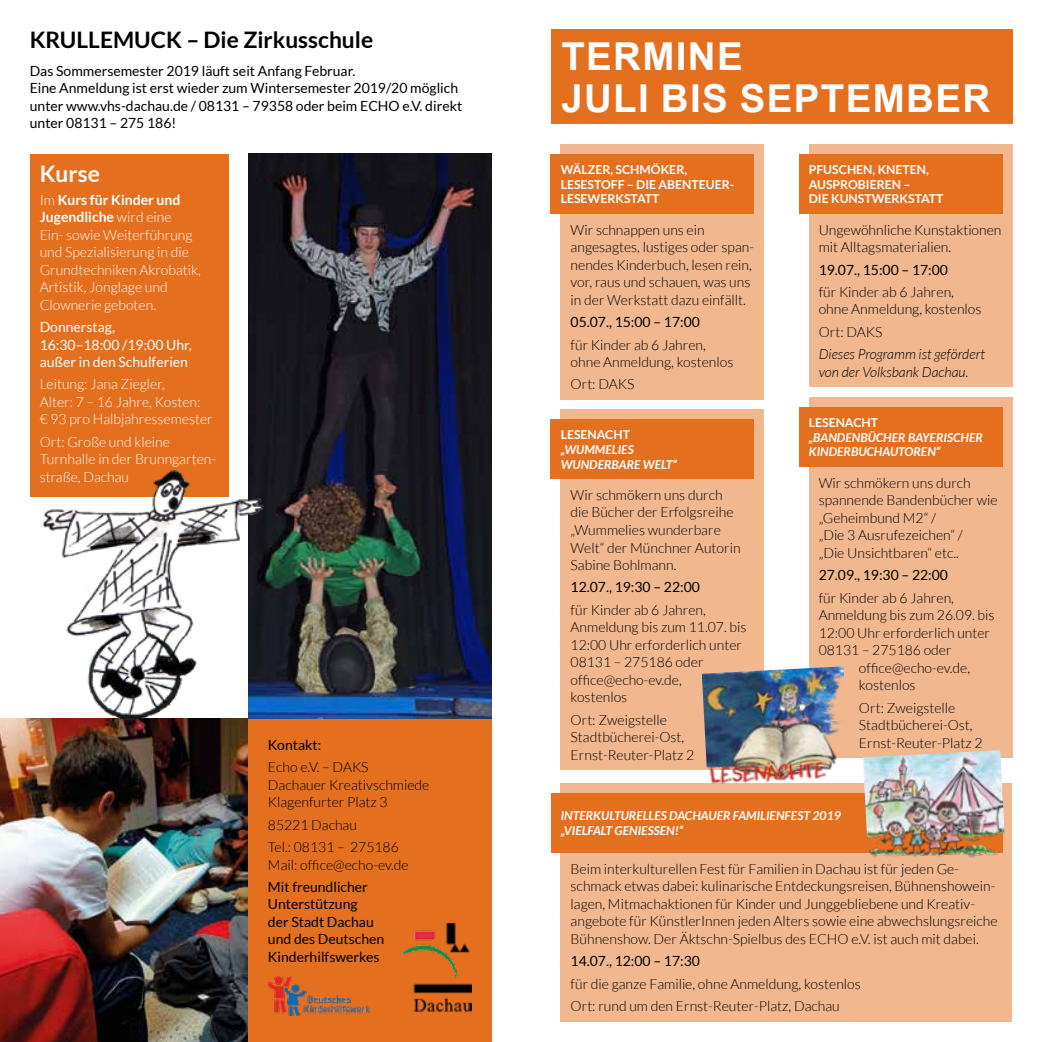
<style>
.page{position:relative;width:1042px;height:1042px;background:#fff}
.page>*{position:absolute;margin:0;border:0;box-sizing:border-box;transform-origin:0 0}
.t1{font:700 38.5px/42px "Arial";letter-spacing:.035em;color:#fff}
.t2{font:700 22.75px "Lato";color:#000}
.t3{font:700 22.75px "Lato";color:#fff}
.t4{font:300 14px/17.5px "Lato";color:#000}
.t5{font:14px/17.5px "Lato";color:#000}
.t6{font:300 14px/17.5px "Lato";color:#fff}
.t7{font:14px/17.5px "Lato";color:#fff}
.t8{font:italic 300 14px/17.5px "Lato";color:#000}
.t9{font:italic 700 12.25px/14.7px "Lato";color:#fff}
.t10{font:700 12.25px/14.7px "Lato";color:#fff}
.s1{font-weight:700}
</style>
<div class="page">
<img style="left:0;top:718px;width:248px;height:324px">
<div style="left:551px;top:30px;width:461px;height:94px;background:#e46f1f"></div>
<div style="left:809px;top:144px;width:203px;height:243px;background:#f1b78f"></div>
<div style="left:799px;top:154px;width:203px;height:59px;background:#e46f1f"></div>
<div style="left:561px;top:144px;width:203px;height:255px;background:#f1b78f"></div>
<div style="left:551px;top:154px;width:203px;height:59px;background:#e46f1f"></div>
<div style="left:561px;top:409px;width:203px;height:361px;background:#f1b78f"></div>
<div style="left:809px;top:397px;width:203px;height:360px;background:#f1b78f"></div>
<div style="left:561px;top:783px;width:451px;height:238px;background:#f1b78f"></div>
<div style="left:551px;top:419px;width:203px;height:60px;background:#e46f1f"></div>
<div style="left:799px;top:407px;width:203px;height:59px;background:#e46f1f"></div>
<div style="left:551px;top:793px;width:451px;height:59px;background:#e46f1f"></div>
<div style="left:248px;top:718px;width:243px;height:324px;background:#e46f1f"></div>
<img style="left:401px;top:923px;width:70px;height:90px">
<img style="left:268px;top:976px;width:102px;height:39px">
<div style="left:30px;top:154px;width:198px;height:342px;background:#e46f1f"></div>
<img style="left:248px;top:154px;width:243px;height:564px">
<img style="left:702px;top:666px;width:147px;height:118px">
<img style="left:38px;top:454px;width:228px;height:277px">
<img style="left:863px;top:750px;width:143px;height:108px">
<h2 class="t2" style="left:30px;top:27px;width:345px">KRULLEMUCK – Die Zirkusschule</h2>
<p class="t5" style="left:30px;top:62px;width:434px">Das Sommersemester 2019 läuft seit Anfang Februar.<br>Eine Anmeldung ist erst wieder zum Wintersemester 2019/20 möglich unter www.vhs-dachau.de / 08131 – 79358 oder beim ECHO e.V. direkt unter 08131 – 275 186!</p>
<h2 class="t3" style="left:40px;top:161px;width:62px">Kurse</h2>
<p class="t6" style="left:40px;top:191px;width:163px">Im <span class="s1">Kurs für Kinder und<br>Jugendliche</span> wird eine<br>Ein- sowie Weiterführung und Spezialisierung in die<br>Grundtechniken Akrobatik,<br>Artistik, Jonglage und<br>Clownerie geboten.</p>
<p class="t7" style="left:40px;top:318px;width:154px">Donnerstag,<br>16:30–18:00 /19:00 Uhr, außer in den Schulferien</p>
<p class="t6" style="left:40px;top:376px;width:175px">Leitung: Jana Ziegler,<br>Alter: 7 – 16 Jahre, Kosten:<br>€ 93 pro Halbjahressemester</p>
<p class="t6" style="left:40px;top:433px;width:178px">Ort: Große und kleine<br>Turnhalle in der Brunngarten&shy;straße, Dachau</p>
<p class="t5" style="left:268px;top:736px;width:55px">Kontakt:</p>
<p class="t4" style="left:268px;top:758px;width:163px">Echo e.V. – DAKS<br>Dachauer Kreativschmiede<br>Klagenfurter Platz 3</p>
<p class="t4" style="left:268px;top:813px;width:132px;line-height:22.4px">85221 Dachau<br>Tel.: 08131 – 275186</p>
<p class="t4" style="left:268px;top:856px;width:142px">Mail: office@echo-ev.de</p>
<p class="t5" style="left:268px;top:878px;width:118px">Mit freundlicher<br>Unterstützung<br>der Stadt Dachau und des Deutschen<br>Kinderhilfswerkes</p>
<h1 class="t1" style="left:561px;top:36px;width:430px">TERMINE<br>JULI BIS SEPTEMBER</h1>
<p class="t10" style="left:561px;top:162px;width:175px">WÄLZER, SCHMÖKER,<br>LESESTOFF – DIE ABENTEUER-<br>LESEWERKSTATT</p>
<p class="t4" style="left:570px;top:221px;width:185px">Wir schnappen uns ein angesagtes, lustiges oder span&shy;nendes Kinderbuch, lesen rein, vor, raus und schauen, was uns in der Werkstatt dazu einfällt.</p>
<p class="t5" style="left:570px;top:313px;width:131px">05.07., 15:00 – 17:00</p>
<p class="t4" style="left:570px;top:336px;width:164px">für Kinder ab 6 Jahren, ohne Anmeldung, kostenlos</p>
<p class="t4" style="left:570px;top:376px;width:65px">Ort: DAKS</p>
<p class="t10" style="left:561px;top:427px;width:71px">LESENACHT</p>
<p class="t9" style="left:561px;top:442px;width:118px">„WUMMELIES<br>WUNDERBARE WELT“</p>
<p class="t4" style="left:570px;top:486px;width:171px">Wir schmökern uns durch die Bücher der Erfolgsreihe „Wummelies wunderbare<br>Welt“ der Münchner Autorin<br>Sabine Bohlmann.</p>
<p class="t5" style="left:570px;top:578px;width:131px">12.07., 19:30 – 22:00</p>
<p class="t4" style="left:570px;top:601px;width:177px">für Kinder ab 6 Jahren,<br>Anmeldung bis zum 11.07. bis<br>12:00 Uhr erforderlich unter<br>08131 – 275186 oder office@echo-ev.de,<br>kostenlos</p>
<p class="t4" style="left:570px;top:711px;width:125px">Ort: Zweigstelle<br>Stadtbücherei-Ost,<br>Ernst-Reuter-Platz 2</p>
<p class="t10" style="left:809px;top:162px;width:136px">PFUSCHEN, KNETEN,<br>AUSPROBIEREN –<br>DIE KUNSTWERKSTATT</p>
<p class="t4" style="left:819px;top:221px;width:184px">Ungewöhnliche Kunstaktionen mit Alltagsmaterialien.</p>
<p class="t5" style="left:819px;top:261px;width:131px">19.07., 15:00 – 17:00</p>
<p class="t4" style="left:819px;top:283px;width:164px">für Kinder ab 6 Jahren, ohne Anmeldung, kostenlos</p>
<p class="t4" style="left:819px;top:323px;width:65px">Ort: DAKS</p>
<p class="t8" style="left:819px;top:346px;width:168px">Dieses Programm ist gefördert von der Volksbank Dachau.</p>
<p class="t10" style="left:809px;top:415px;width:71px">LESENACHT</p>
<p class="t9" style="left:809px;top:430px;width:176px">„BANDENBÜCHER BAYERISCHER<br>KINDERBUCHAUTOREN“</p>
<p class="t4" style="left:819px;top:474px;width:180px">Wir schmökern uns durch spannende Bandenbücher wie „Geheimbund M2“ /<br>„Die 3 Ausrufezeichen“ /<br>„Die Unsichtbaren“ etc..</p>
<p class="t5" style="left:819px;top:566px;width:131px">27.09., 19:30 – 22:00</p>
<p class="t4" style="left:819px;top:589px;width:137px">für Kinder ab 6 Jahren,</p>
<p class="t4" style="left:819px;top:606px;width:177px">Anmeldung bis zum 26.09. bis</p>
<p class="t4" style="left:819px;top:624px;width:173px">12:00 Uhr erforderlich unter</p>
<p class="t4" style="left:819px;top:641px;width:134px">08131 – 275186 oder</p>
<p class="t4" style="left:859px;top:659px;width:113px">office@echo-ev.de,</p>
<p class="t4" style="left:859px;top:676px;width:58px">kostenlos</p>
<p class="t4" style="left:859px;top:699px;width:125px">Ort: Zweigstelle<br>Stadtbücherei-Ost,<br>Ernst-Reuter-Platz 2</p>
<p class="t9" style="left:561px;top:809px;width:282px">INTERKULTURELLES DACHAUER FAMILIENFEST 2019 „VIELFALT GENIESSEN!“</p>
<p class="t4" style="left:570px;top:860px;width:428px">Beim interkulturellen Fest für Familien in Dachau ist für jeden Ge&shy;schmack etwas dabei: kulinarische Entdeckungsreisen, Bühnenshowein&shy;lagen, Mitmachaktionen für Kinder und Junggebliebene und Kreativ&shy;angebote für KünstlerInnen jeden Alters sowie eine abwechslungsreiche Bühnenshow. Der Äktschn-Spielbus des ECHO e.V. ist auch mit dabei.</p>
<p class="t5" style="left:570px;top:952px;width:131px">14.07., 12:00 – 17:30</p>
<p class="t4" style="left:570px;top:972px;width:292px;line-height:22.4px">für die ganze Familie, ohne Anmeldung, kostenlos<br>Ort: rund um den Ernst-Reuter-Platz, Dachau</p>
</div>
